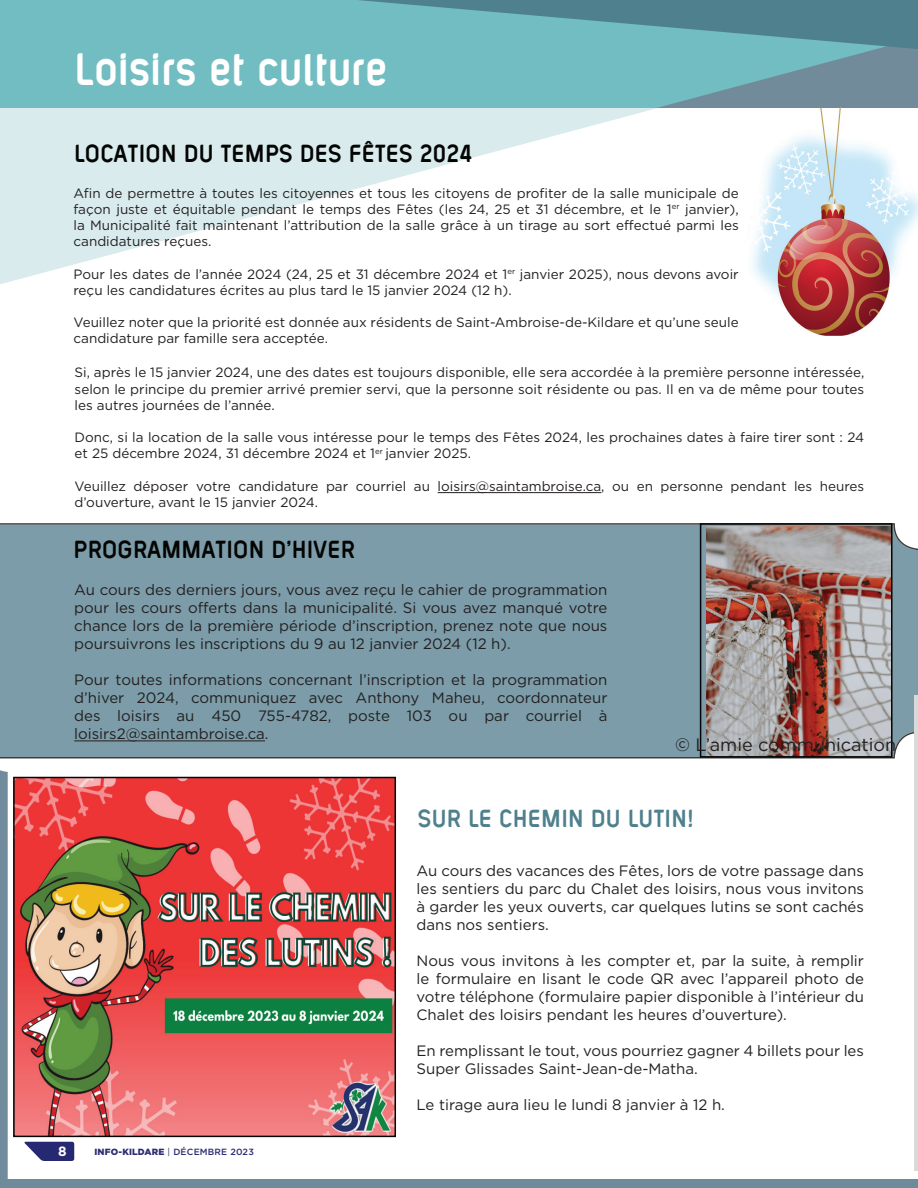
<style>
.page{position:relative;width:918px;height:1188px;background:#fff}
.page>*{position:absolute;margin:0;border:0;box-sizing:border-box;transform-origin:0 0}
.t1{font:700 condensed 49.5px "Layar Bahtera Dd W01";color:#fff}
.t2{font:700 condensed 27px "Layar Bahtera Dd W01";letter-spacing:.01em;color:#040503}
.t3{font:700 condensed 27px "Layar Bahtera Dd W01";letter-spacing:.01em;color:#4e808d}
.t4{font:18px "Gotham HTF";color:#231f20}
.t5{font:15px/18px "Gotham HTF";color:#231f20;text-align:justify}
.t6{font:13.5px/16.2px "Gotham HTF";color:#231f20}
.t7{font:700 13.5px "Gotham HTF";color:#fff}
.t8{font:900 9px "Gotham HTF";letter-spacing:.02em;color:#2b2c72}
.s1{font-weight:400}
.s2{font-weight:500}
</style>
<div class="page">
<div style="left:0;top:523px;width:918px;height:235px;background:#7b9ca8"></div>
<hr style="left:914px;top:696px;width:4px;height:475px;background:#d7dad9">
<svg style="left:24px;top:1142px;width:50px;height:19px"></svg>
<svg style="left:0;top:108px;width:657px;height:176px;fill:#dfeeef"></svg>
<div style="left:0;top:0;width:114px;height:108px;background:#72bdc1"></div>
<svg style="left:114px;top:0;width:804px;height:108px;background:#6caeb4"></svg>
<svg style="left:0;top:754px;width:8px;height:425px;background:#7992a1"></svg>
<div style="left:0;top:1179px;width:918px;height:9px;background:#6d8b9b"></div>
<img style="left:16px;top:780px;width:377px;height:354px">
<div style="left:13px;top:777px;width:383px;height:360px;border:2px solid #040503"></div>
<hr style="left:74px;top:741px;width:191px;height:1px;background:#231f20">
<img style="left:706px;top:527px;width:184px;height:228px">
<div style="left:700px;top:523px;width:193px;height:235px;border:2px solid #040503"></div>
<hr style="left:438px;top:492px;width:163px;height:1px;background:#231f20">
<img style="left:727px;top:107px;width:191px;height:229px">
<h1 class="t1" style="left:74px;top:45px;width:314px">Loisirs et culture</h1>
<h2 class="t2" style="left:74px;top:141px;width:399px">LOCATION DU TEMPS DES FÊTES 2024</h2>
<p class="t6" style="left:74px;top:184px;width:667px;text-align:justify">Afin de permettre à toutes les citoyennes et tous les citoyens de profiter de la salle municipale de façon juste et équitable pendant le temps des Fêtes (les 24, 25 et 31 décembre, et le 1<sup>er</sup> janvier), la Municipalité fait maintenant l’attribution de la salle grâce à un tirage au sort effectué parmi les candidatures reçues.</p>
<p class="t6" style="left:73px;top:265px;width:667px">Pour les dates de l’année 2024 (24, 25 et 31 décembre 2024 et 1<sup>er</sup> janvier 2025), nous devons avoir reçu les candidatures écrites au plus tard le 15 janvier 2024 (12 h).</p>
<p class="t6" style="left:73px;top:314px;width:667px">Veuillez noter que la priorité est donnée aux résidents de Saint-Ambroise-de-Kildare et qu’une seule candidature par famille sera acceptée.</p>
<p class="t6" style="left:75px;top:364px;width:791px;text-align:justify">Si, après le 15 janvier 2024, une des dates est toujours disponible, elle sera accordée à la première personne intéressée, selon le principe du premier arrivé premier servi, que la personne soit résidente ou pas. Il en va de même pour toutes les autres journées de l’année.</p>
<p class="t6" style="left:75px;top:429px;width:791px">Donc, si la location de la salle vous intéresse pour le temps des Fêtes 2024, les prochaines dates à faire tirer sont : 24 et 25 décembre 2024, 31 décembre 2024 et 1<sup>er</sup> janvier 2025.</p>
<p class="t6" style="left:75px;top:478px;width:791px">Veuillez déposer votre candidature par courriel au loisirs@saintambroise.ca, ou en personne pendant les heures d’ouverture, avant le 15 janvier 2024.</p>
<h2 class="t2" style="left:74px;top:537px;width:283px">PROGRAMMATION D’HIVER</h2>
<p class="t5" style="left:74px;top:580px;width:535px">Au cours des derniers jours, vous avez reçu le cahier de programmation pour les cours offerts dans la municipalité. Si vous avez manqué votre chance lors de la première période d’inscription, prenez note que nous poursuivrons les inscriptions du 9 au 12 janvier 2024 (12 h).</p>
<p class="t5" style="left:74px;top:670px;width:535px">Pour toutes informations concernant l’inscription et la programmation d’hiver 2024, communiquez avec Anthony Maheu, coordonnateur des loisirs au 450 755-4782, poste 103 ou par courriel à loisirs2@saintambroise.ca.</p>
<h3 class="t4" style="left:675px;top:735px;width:223px">© L’amie communication</h3>
<p class="t7" style="left:58px;top:1144px;width:10px">8</p>
<p class="t8" style="left:94px;top:1147px;width:161px">INFO-KILDARE <span class="s1">|</span> <span class="s2">DÉCEMBRE 2023</span></p>
<h2 class="t3" style="left:418px;top:805px;width:277px">SUR LE CHEMIN DU LUTIN!</h2>
<p class="t5" style="left:417px;top:862px;width:449px">Au cours des vacances des Fêtes, lors de votre passage dans les sentiers du parc du Chalet des loisirs, nous vous invitons à garder les yeux ouverts, car quelques lutins se sont cachés dans nos sentiers.</p>
<p class="t5" style="left:417px;top:952px;width:449px">Nous vous invitons à les compter et, par la suite, à remplir le formulaire en lisant le code QR avec l’appareil photo de votre téléphone (formulaire papier disponible à l’intérieur du Chalet des loisirs pendant les heures d’ouverture).</p>
<p class="t5" style="left:417px;top:1042px;width:449px">En remplissant le tout, vous pourriez gagner 4 billets pour les<br>Super Glissades Saint-Jean-de-Matha.</p>
<p class="t5" style="left:417px;top:1096px;width:310px">Le tirage aura lieu le lundi 8 janvier à 12 h.</p>
</div>
